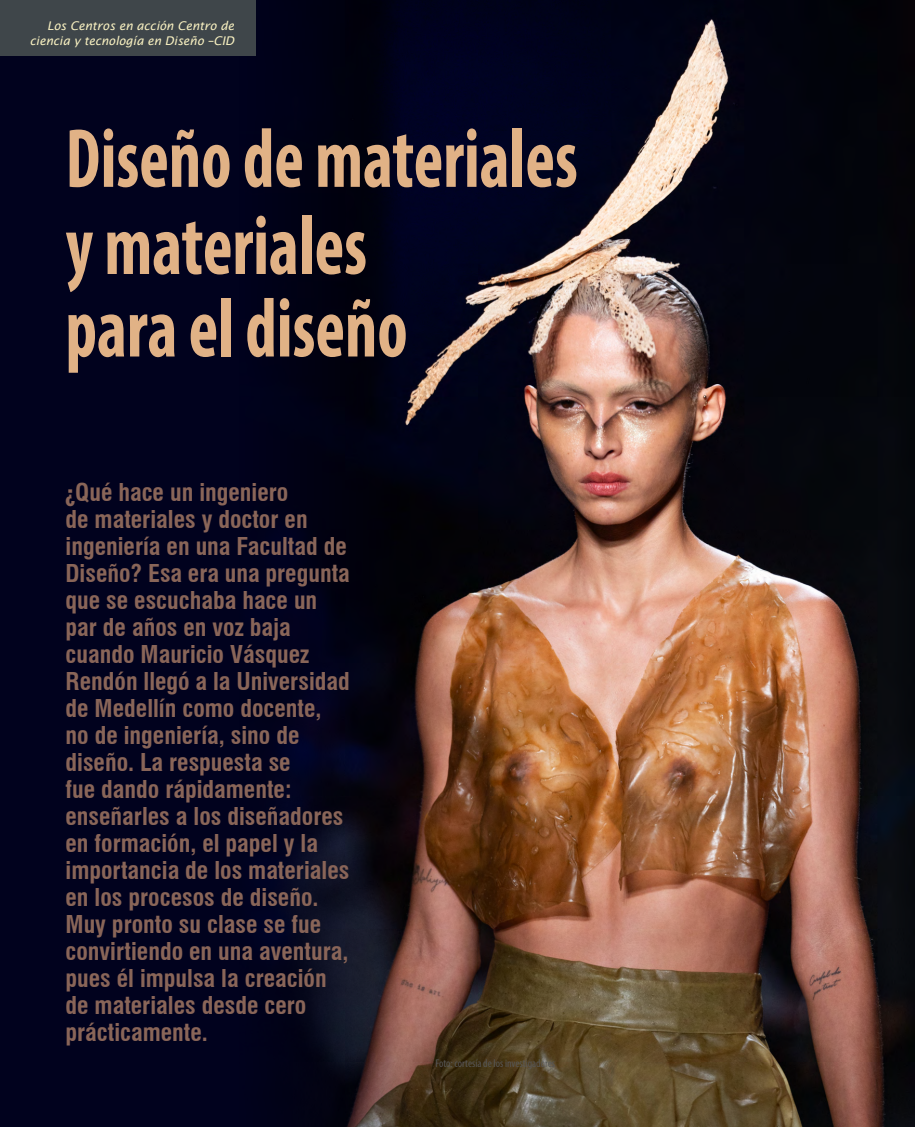
<style>
.page{position:relative;width:915px;height:1127px;background:#fff}
.page>*{position:absolute;margin:0;border:0;box-sizing:border-box;transform-origin:0 0}
.t1{font:700 condensed 84.6px/84.8px "Myriad Pro";color:#e1b286;scale:.83 1}
.t2{font:700 condensed 24px/27px "Swiss 721 BT";color:#896558}
.t3{font:italic 12px/15px "Lucida Sans";color:#f8f0c1;text-align:right}
.t4{font:condensed 11.25px "Myriad Pro";color:#575756}
.s1{font-family:"Rockwell"}
</style>
<div class="page">
<img style="left:409px;top:0;width:505px;height:1127px">
<svg style="left:0;top:0;width:409px;height:1127px;background:#03031b"></svg>
<div style="left:0;top:0;width:255px;height:56px;background:#3f464a"></div>
<p class="t3" style="left:30px;top:18px;width:206px">Los Centros en acción Centro de ciencia y tecnología en Diseño –CID</p>
<h1 class="t1" style="left:65px;top:114px;width:618px">Diseño de materiales y materiales<br>para el diseño</h1>
<p class="t2" style="left:65px;top:479px;width:286px"><span class="s1">¿</span>Qué hace un ingeniero<br>de materiales y doctor en ingeniería en una Facultad de<br>Diseño? Esa era una pregunta que se escuchaba hace un par de años en voz baja cuando Mauricio Vásquez<br>Rendón llegó a la Universidad de Medellín como docente, no de ingeniería, sino de diseño. La respuesta se<br>fue dando rápidamente: enseñarles a los diseñadores en formación, el papel y la importancia de los materiales en los procesos de diseño.<br>Muy pronto su clase se fue convirtiendo en una aventura, pues él impulsa la creación de materiales desde cero prácticamente.</p>
<p class="t4" style="left:435px;top:1057px;width:121px">Foto: cortesía de los investigadores</p>
</div>
